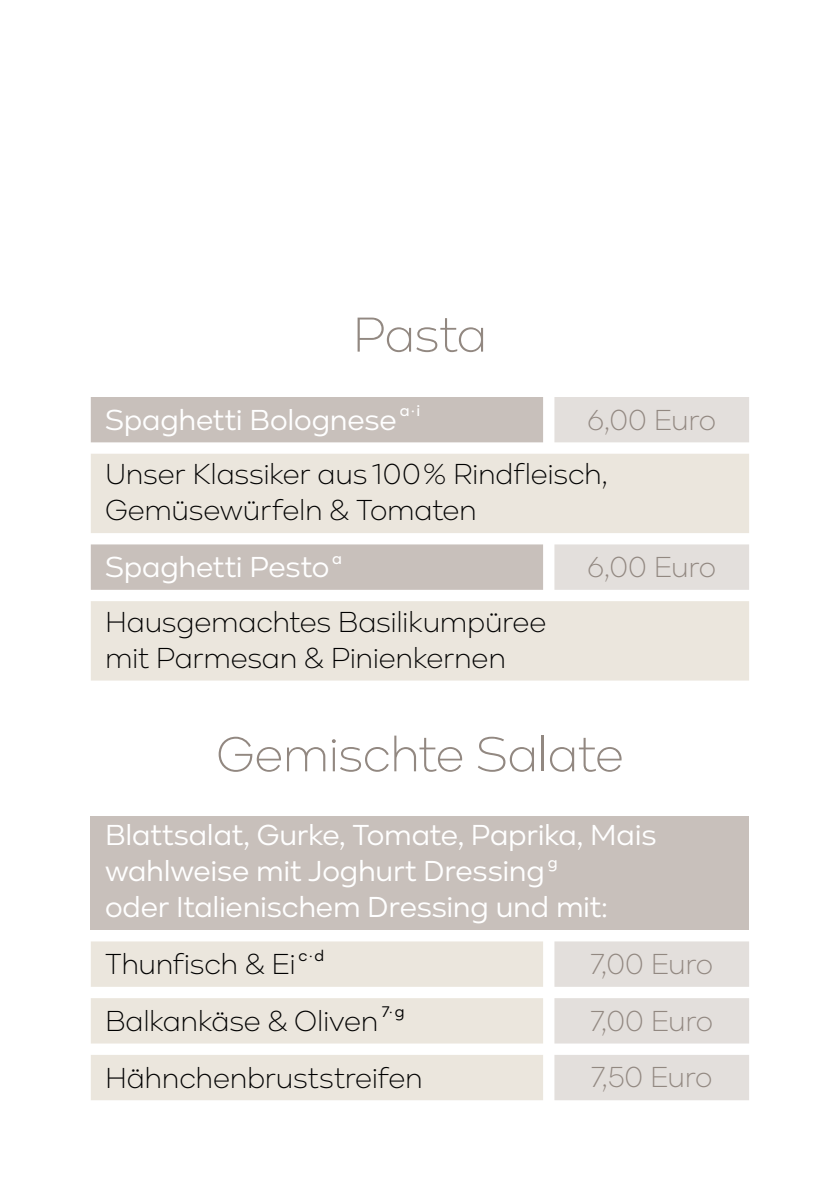
<style>
.page{position:relative;width:840px;height:1191px;background:#fff}
.page>*{position:absolute;margin:0;border:0;box-sizing:border-box;transform-origin:0 0}
.t1{font:300 50.8px "Kinetika";letter-spacing:-.015em;color:#928881}
.t2{font:300 30px/36px "Kinetika";letter-spacing:-.01em;color:#000}
.t3{font:30px/36px "Kinetika";letter-spacing:-.01em;color:#fff}
.t4{font:300 30px "Kinetika";letter-spacing:-.025em;color:#928881}
.t5{font:16px "Kinetika";color:#000}
.t6{font:500 16px "Kinetika";color:#fff}
</style>
<div class="page">
<div style="left:91px;top:397px;width:451px;height:46px;background:#c8c0bb"></div>
<div style="left:554px;top:397px;width:194px;height:46px;background:#e3dfdc"></div>
<svg style="left:91px;top:454px;width:657px;height:226px;fill:#ebe6dd"></svg>
<div style="left:91px;top:816px;width:657px;height:114px;background:#c8c0bb"></div>
<svg style="left:91px;top:941px;width:451px;height:159px;fill:#ebe6dd"></svg>
<svg style="left:554px;top:941px;width:194px;height:159px"></svg>
<h1 class="t1" style="left:352px;top:306px;width:136px">Pasta</h1>
<p class="t3" style="left:105px;top:401px;width:293px">Spaghetti Bolognese</p>
<p class="t6" style="left:399px;top:401px;width:22px">a · i</p>
<p class="t4" style="left:587px;top:403px;width:130px">6,00 Euro</p>
<p class="t2" style="left:105px;top:456px;width:504px">Unser Klassiker aus 100 % Rindfleisch,<br>Gemüsewürfeln &amp; Tomaten</p>
<p class="t3" style="left:105px;top:549px;width:226px">Spaghetti Pesto</p>
<p class="t6" style="left:332px;top:549px;width:11px">a</p>
<p class="t4" style="left:587px;top:550px;width:130px">6,00 Euro</p>
<p class="t2" style="left:105px;top:604px;width:443px">Hausgemachtes Basilikumpüree mit Parmesan &amp; Pinienkernen</p>
<h1 class="t1" style="left:216px;top:726px;width:409px">Gemischte Salate</h1>
<p class="t3" style="left:105px;top:817px;width:552px">Blattsalat, Gurke, Tomate, Paprika, Mais wahlweise mit Joghurt Dressing</p>
<p class="t6" style="left:547px;top:853px;width:11px">g</p>
<p class="t3" style="left:105px;top:889px;width:504px">oder Italienischem Dressing und mit:</p>
<p class="t2" style="left:105px;top:946px;width:192px">Thunfisch &amp; Ei</p>
<p class="t5" style="left:298px;top:946px;width:27px">c · d</p>
<p class="t4" style="left:590px;top:947px;width:124px">7,00 Euro</p>
<p class="t2" style="left:105px;top:1002px;width:275px">Balkankäse &amp; Oliven</p>
<p class="t5" style="left:381px;top:1002px;width:25px">7 · g</p>
<p class="t4" style="left:590px;top:1004px;width:124px">7,00 Euro</p>
<p class="t2" style="left:105px;top:1059px;width:319px">Hähnchenbruststreifen</p>
<p class="t4" style="left:590px;top:1060px;width:123px">7,50 Euro</p>
</div>
